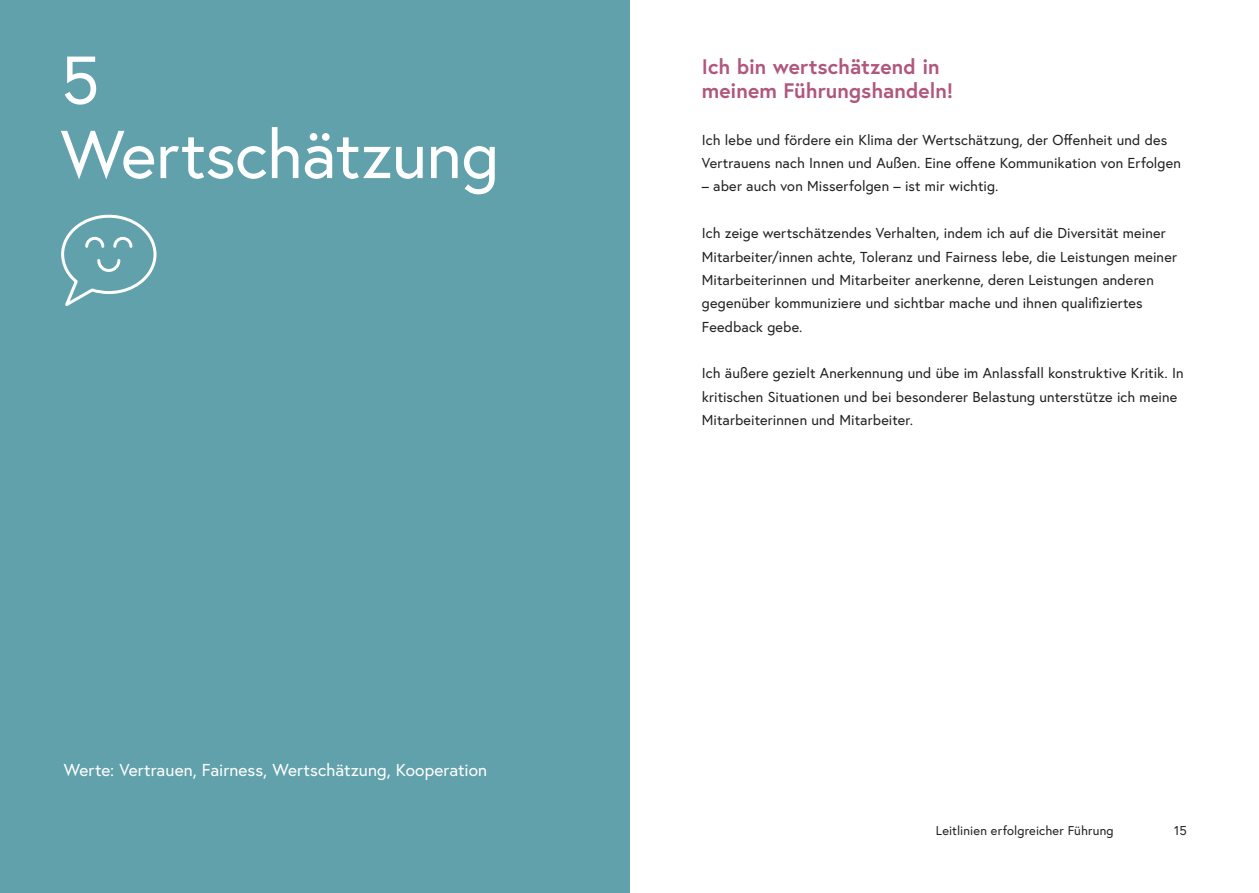
<style>
.page{position:relative;width:1259px;height:893px;background:#fff}
.page>*{position:absolute;margin:0;border:0;box-sizing:border-box;transform-origin:0 0}
.t1{font:67.5px/74.2px "Europa Austria";letter-spacing:-.01em;color:#fff}
.t2{font:700 21px/23.4px "Europa Austria";color:#b0577d}
.t3{font:17.25px "Europa Austria";color:#fff}
.t4{font:14.4px/23.4px "Europa Austria";letter-spacing:.01em;color:#231f20}
.t5{font:12.75px "Europa Austria";letter-spacing:.015em;color:#231f20}
</style>
<div class="page">
<div style="left:0;top:0;width:629px;height:893px;background:#60a1ab"></div>
<svg style="left:61px;top:214px;width:96px;height:92px"></svg>
<h1 class="t1" style="left:61px;top:42px;width:440px">5<br>Wertschätzung</h1>
<h2 class="t2" style="left:702px;top:55px;width:253px">Ich bin wertschätzend in meinem Führungshandeln!</h2>
<p class="t4" style="left:702px;top:128px;width:481px">Ich lebe und fördere ein Klima der Wertschätzung, der Offenheit und des<br>Vertrauens nach Innen und Außen. Eine offene Kommunikation von Erfolgen</p>
<p class="t4" style="left:702px;top:174px;width:298px">– aber auch von Misserfolgen – ist mir wichtig.</p>
<p class="t4" style="left:702px;top:221px;width:477px">Ich zeige wertschätzendes Verhalten, indem ich auf die Diversität meiner Mitarbeiter/innen achte, Toleranz und Fairness lebe, die Leistungen meiner Mitarbeiterinnen und Mitarbeiter anerkenne, deren Leistungen anderen gegenüber kommuniziere und sichtbar mache und ihnen qualifiziertes Feedback gebe.</p>
<p class="t4" style="left:702px;top:361px;width:483px">Ich äußere gezielt Anerkennung und übe im Anlassfall konstruktive Kritik. In kritischen Situationen und bei besonderer Belastung unterstütze ich meine<br>Mitarbeiterinnen und Mitarbeiter.</p>
<p class="t3" style="left:64px;top:759px;width:425px">Werte: Vertrauen, Fairness, Wertschätzung, Kooperation</p>
<p class="t5" style="left:936px;top:822px;width:179px">Leitlinien erfolgreicher Führung</p>
<p class="t5" style="left:1174px;top:822px;width:14px">15</p>
</div>
